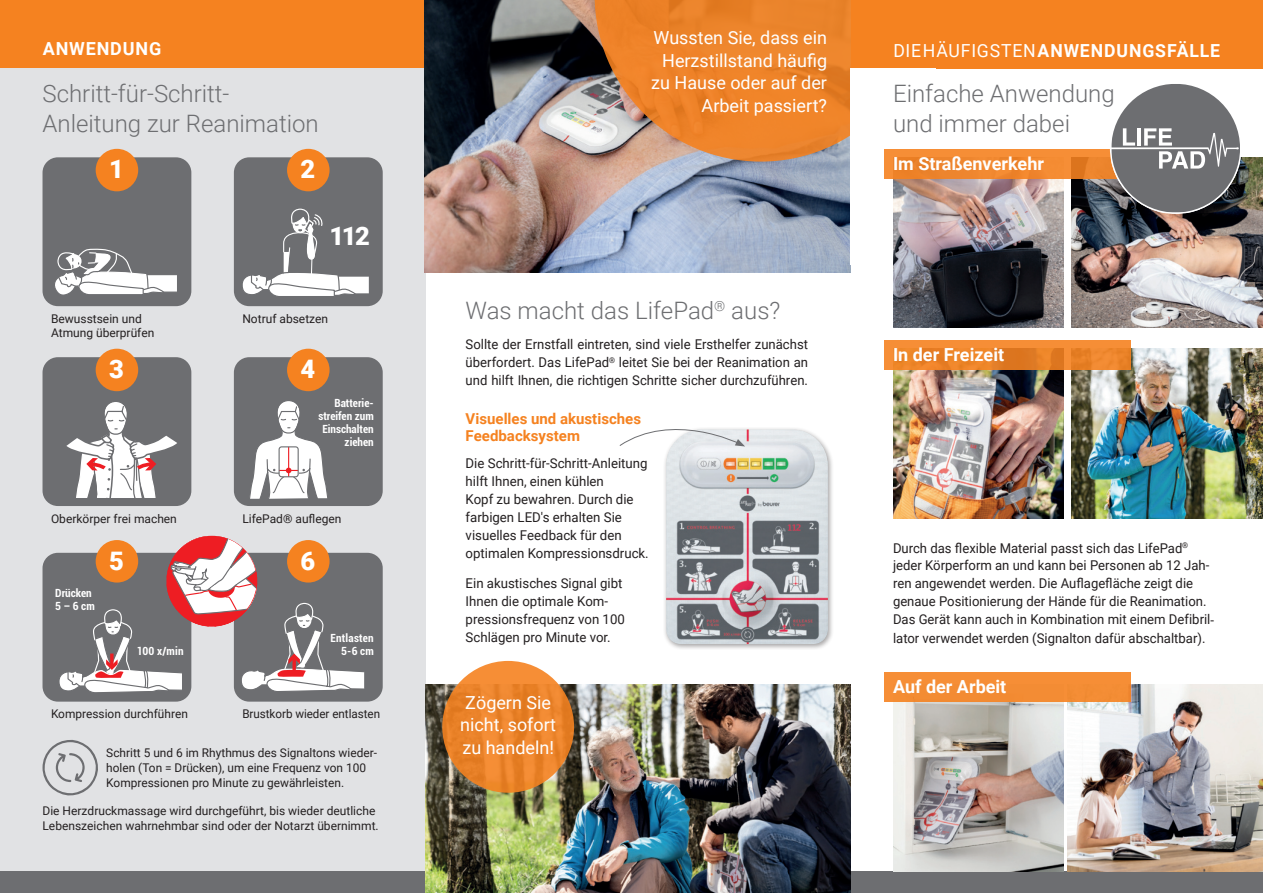
<style>
.page{position:relative;width:1263px;height:893px;background:#fff}
.page>*{position:absolute;margin:0;border:0;box-sizing:border-box;transform-origin:0 0}
.t1{font:900 25.5px "Roboto";color:#fff}
.t2{font:300 24px/30px "Roboto";color:#6d6e71}
.t3{font:18px/22.5px "Roboto";color:#fff}
.t4{font:700 18px "Roboto";color:#fff}
.t5{font:700 18px "Roboto";letter-spacing:.045em;color:#fff}
.t6{font:700 15px/17.2px "Roboto";color:#f58220}
.t7{font:13.5px/18px "Roboto";color:#231f20}
.t8{font:12px/15px "Roboto";color:#231f20}
.t9{font:700 condensed 11.25px/12.9px "Roboto";color:#fff}
.t10{font:700 condensed 11.25px/12.9px "Roboto";letter-spacing:.02em;color:#fff;text-align:right}
.s1{font-weight:400}
</style>
<div class="page">
<div style="left:0;top:0;width:1263px;height:68px;background:#f58220"></div>
<div style="left:0;top:68px;width:425px;height:804px;background:#e1e2e4"></div>
<div style="left:0;top:872px;width:1263px;height:21px;background:#6d6e71"></div>
<div style="left:43px;top:157px;width:148px;height:149px;background:#6d6e71;border-radius:15px"></div>
<svg style="left:55px;top:248px;width:122px;height:47px"></svg>
<div style="left:234px;top:157px;width:149px;height:149px;background:#6d6e71;border-radius:15px"></div>
<svg style="left:242px;top:208px;width:127px;height:88px"></svg>
<div style="left:43px;top:357px;width:148px;height:149px;background:#6d6e71;border-radius:15px"></div>
<svg style="left:66px;top:402px;width:111px;height:96px"></svg>
<div style="left:234px;top:357px;width:149px;height:149px;background:#6d6e71;border-radius:15px"></div>
<svg style="left:250px;top:401px;width:78px;height:98px"></svg>
<hr style="left:288px;top:447px;width:1px;height:30px;background:#ee1d23">
<div style="left:279px;top:446px;width:20px;height:31px;border:1px solid #6d6e71;border-radius:3px"></div>
<div style="left:43px;top:553px;width:148px;height:149px;background:#6d6e71;border-radius:15px"></div>
<div style="left:234px;top:553px;width:149px;height:149px;background:#6d6e71;border-radius:15px"></div>
<svg style="left:58px;top:536px;width:307px;height:160px"></svg>
<div style="left:96px;top:149px;width:42px;height:42px;background:#f58220;border-radius:50%"></div>
<div style="left:96px;top:349px;width:42px;height:42px;background:#f58220;border-radius:50%"></div>
<div style="left:96px;top:540px;width:42px;height:43px;background:#f58220;border-radius:50%"></div>
<div style="left:287px;top:149px;width:43px;height:42px;background:#f58220;border-radius:50%"></div>
<div style="left:287px;top:349px;width:43px;height:42px;background:#f58220;border-radius:50%"></div>
<div style="left:287px;top:540px;width:43px;height:43px;background:#f58220;border-radius:50%"></div>
<svg style="left:43px;top:740px;width:55px;height:56px"></svg>
<img style="left:425px;top:0;width:426px;height:272px">
<svg style="left:595px;top:0;width:256px;height:162px;fill:#ed842a"></svg>
<img style="left:425px;top:685px;width:425px;height:208px">
<div style="left:663px;top:426px;width:171px;height:224px;background:#231f20;opacity:.4"></div>
<img style="left:666px;top:429px;width:162px;height:215px">
<svg style="left:619px;top:426px;width:126px;height:21px"></svg>
<div style="left:442px;top:661px;width:132px;height:132px;background:linear-gradient(to right,#ea832b,#ec842c);border-radius:50%"></div>
<div style="left:850px;top:68px;width:85px;height:197px;background:#fff"></div>
<img style="left:893px;top:179px;width:170px;height:148px">
<img style="left:893px;top:370px;width:170px;height:149px">
<img style="left:893px;top:702px;width:170px;height:170px">
<img style="left:1071px;top:157px;width:192px;height:170px">
<img style="left:1071px;top:349px;width:192px;height:170px">
<img style="left:1067px;top:685px;width:196px;height:187px">
<div style="left:884px;top:672px;width:247px;height:30px;background:#f48d35"></div>
<svg style="left:884px;top:149px;width:227px;height:30px;background:#f0872f"></svg>
<svg style="left:884px;top:340px;width:247px;height:30px;background:#ec852b"></svg>
<svg style="left:1111px;top:84px;width:129px;height:129px"></svg>
<h3 class="t5" style="left:43px;top:41px;width:120px">ANWENDUNG</h3>
<h2 class="t2" style="left:43px;top:80px;width:278px">Schritt-für-Schritt-<br>Anleitung zur Reanimation</h2>
<h1 class="t1" style="left:109px;top:155px;width:16px">1</h1>
<h1 class="t1" style="left:300px;top:155px;width:16px">2</h1>
<h1 class="t1" style="left:330px;top:221px;width:42px">112</h1>
<p class="t8" style="left:51px;top:313px;width:105px;line-height:13.8px">Bewusstsein und<br>Atmung überprüfen</p>
<p class="t8" style="left:242px;top:312px;width:87px">Notruf absetzen</p>
<h1 class="t1" style="left:109px;top:354px;width:16px">3</h1>
<h1 class="t1" style="left:300px;top:354px;width:16px">4</h1>
<p class="t9" style="left:319px;top:397px;width:57px;text-align:right">Batterie - streifen zum<br>Einschalten ziehen</p>
<p class="t8" style="left:51px;top:512px;width:127px">Oberkörper frei machen</p>
<p class="t8" style="left:242px;top:511px;width:101px">LifePad® auflegen</p>
<h1 class="t1" style="left:109px;top:546px;width:16px">5</h1>
<h1 class="t1" style="left:300px;top:546px;width:16px">6</h1>
<p class="t9" style="left:55px;top:587px;width:41px">Drücken<br>5 – 6 cm</p>
<p class="t9" style="left:137px;top:644px;width:48px">100 x/min</p>
<p class="t10" style="left:331px;top:632px;width:45px">Entlasten<br>5-6 cm</p>
<p class="t8" style="left:51px;top:707px;width:138px">Kompression durchführen</p>
<p class="t8" style="left:242px;top:707px;width:139px">Brustkorb wieder entlasten</p>
<p class="t8" style="left:106px;top:746px;width:272px">Schritt 5 und 6 im Rhythmus des Signaltons wieder&shy;holen (Ton = Drücken), um eine Frequenz von 100<br>Kompressionen pro Minute zu gewährleisten.</p>
<p class="t8" style="left:43px;top:803px;width:338px">Die Herzdruckmassage wird durchgeführt, bis wieder deutliche<br>Lebenszeichen wahrnehmbar sind oder der Notarzt übernimmt.</p>
<h3 class="t3" style="left:651px;top:28px;width:177px;text-align:right">Wussten Sie, dass ein<br>Herzstillstand häufig zu Hause oder auf der<br>Arbeit passiert?</h3>
<h3 class="t5" style="left:893px;top:43px;width:328px"><span class="s1">DIE HÄUFIGSTEN</span>ANWENDUNGSFÄLLE</h3>
<h2 class="t2" style="left:893px;top:80px;width:223px">Einfache Anwendung und immer dabei</h2>
<h2 class="t2" style="left:466px;top:297px;width:316px">Was macht das LifePad<sup>®</sup> aus?</h2>
<p class="t7" style="left:466px;top:336px;width:344px;text-align:justify">Sollte der Ernstfall eintreten, sind viele Ersthelfer zunächst überfordert. Das LifePad<sup>®</sup> leitet Sie bei der Reanimation an und hilft Ihnen, die richtigen Schritte sicher durchzuführen.</p>
<p class="t6" style="left:466px;top:411px;width:177px">Visuelles und akustisches<br>Feedbacksystem</p>
<p class="t7" style="left:466px;top:455px;width:185px">Die Schritt-für-Schritt-Anleitung hilft Ihnen, einen kühlen<br>Kopf zu bewahren. Durch die farbigen LED's erhalten Sie visuelles Feedback für den optimalen Kompressionsdruck.</p>
<p class="t7" style="left:466px;top:575px;width:161px">Ein akustisches Signal gibt<br>Ihnen die optimale Kom - pressionsfrequenz von 100<br>Schlägen pro Minute vor.</p>
<h3 class="t3" style="left:460px;top:692px;width:97px">Zögern Sie nicht, sofort zu handeln!</h3>
<h3 class="t4" style="left:893px;top:156px;width:152px">Im Straßenverkehr</h3>
<h3 class="t4" style="left:893px;top:347px;width:113px">In der Freizeit</h3>
<p class="t7" style="left:893px;top:538px;width:322px">Durch das flexible Material passt sich das LifePad<sup>® </sup>jeder Körperform an und kann bei Personen ab 12 Jah&shy;ren angewendet werden. Die Auflagefläche zeigt die genaue Positionierung der Hände für die Reanimation.<br>Das Gerät kann auch in Kombination mit einem Defibril&shy;lator verwendet werden (Signalton dafür abschaltbar).</p>
<h3 class="t4" style="left:893px;top:679px;width:115px">Auf der Arbeit</h3>
</div>
